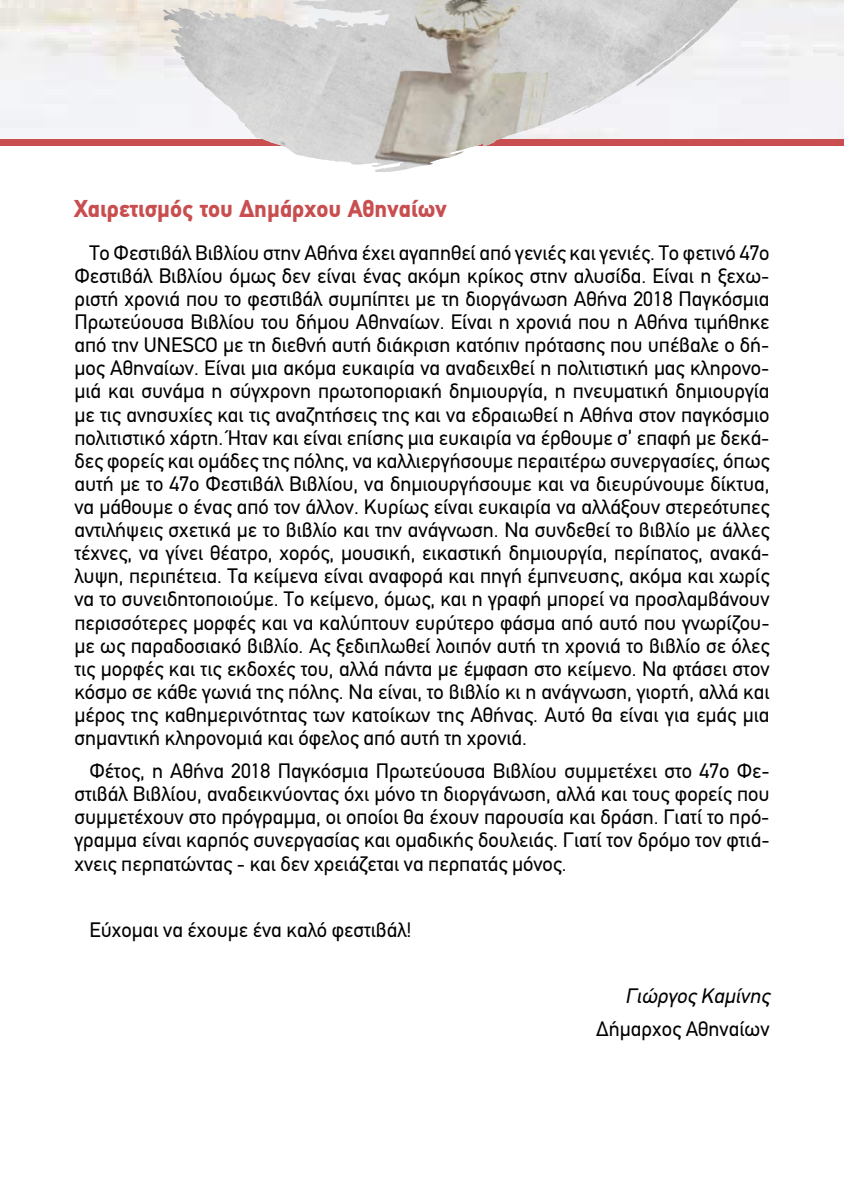
<style>
.page{position:relative;width:844px;height:1191px;background:#fff}
.page>*{position:absolute;margin:0;border:0;box-sizing:border-box;transform-origin:0 0}
.t1{font:900 24.5px "PF Din Text";color:#c84e4f}
.t2{font:21px/23.1px "PF Din Text";color:#000;text-align:justify}
.t3{font:italic 21px "PF Din Text";color:#000}
</style>
<div class="page">
<div style="left:0;top:139px;width:843px;height:7px;background:#c84e4f"></div>
<svg style="left:162px;top:0;width:681px;height:172px"></svg>
<p class="t1" style="left:74px;top:194px;width:373px">Χαιρετισμός του Δημάρχου Αθηναίων</p>
<p class="t2" style="left:74px;top:241px;width:696px;text-indent:15px">Το Φεστιβάλ Βιβλίου στην Αθήνα έχει αγαπηθεί από γενιές και γενιές. Το φετινό 47ο Φεστιβάλ Βιβλίου όμως δεν είναι ένας ακόμη κρίκος στην αλυσίδα. Είναι η ξεχω&shy;ριστή χρονιά που το φεστιβάλ συμπίπτει με τη διοργάνωση Αθήνα 2018 Παγκόσμια Πρωτεύουσα Βιβλίου του δήμου Αθηναίων. Είναι η χρονιά που η Αθήνα τιμήθηκε από την UNESCO με τη διεθνή αυτή διάκριση κατόπιν πρότασης που υπέβαλε ο δή&shy;μος Αθηναίων. Είναι μια ακόμα ευκαιρία να αναδειχθεί η πολιτιστική μας κληρονο&shy;μιά και συνάμα η σύγχρονη πρωτοποριακή δημιουργία, η πνευματική δημιουργία με τις ανησυχίες και τις αναζητήσεις της και να εδραιωθεί η Αθήνα στον παγκόσμιο πολιτιστικό χάρτη. Ήταν και είναι επίσης μια ευκαιρία να έρθουμε σ’ επαφή με δεκά&shy;δες φορείς και ομάδες της πόλης, να καλλιεργήσουμε περαιτέρω συνεργασίες, όπως αυτή με το 47ο Φεστιβάλ Βιβλίου, να δημιουργήσουμε και να διευρύνουμε δίκτυα, να μάθουμε ο ένας από τον άλλον. Κυρίως είναι ευκαιρία να αλλάξουν στερεότυπες αντιλήψεις σχετικά με το βιβλίο και την ανάγνωση. Να συνδεθεί το βιβλίο με άλλες τέχνες, να γίνει θέατρο, χορός, μουσική, εικαστική δημιουργία, περίπατος, ανακά&shy;λυψη, περιπέτεια. Τα κείμενα είναι αναφορά και πηγή έμπνευσης, ακόμα και χωρίς να το συνειδητοποιούμε. Το κείμενο, όμως, και η γραφή μπορεί να προσλαμβάνουν περισσότερες μορφές και να καλύπτουν ευρύτερο φάσμα από αυτό που γνωρίζου&shy;με ως παραδοσιακό βιβλίο. Ας ξεδιπλωθεί λοιπόν αυτή τη χρονιά το βιβλίο σε όλες τις μορφές και τις εκδοχές του, αλλά πάντα με έμφαση στο κείμενο. Να φτάσει στον κόσμο σε κάθε γωνιά της πόλης. Να είναι, το βιβλίο κι η ανάγνωση, γιορτή, αλλά και μέρος της καθημερινότητας των κατοίκων της Αθήνας. Αυτό θα είναι για εμάς μια σημαντική κληρονομιά και όφελος από αυτή τη χρονιά.</p>
<p class="t2" style="left:74px;top:759px;width:696px;text-indent:15px">Φέτος, η Αθήνα 2018 Παγκόσμια Πρωτεύουσα Βιβλίου συμμετέχει στο 47ο Φε&shy;στιβάλ Βιβλίου, αναδεικνύοντας όχι μόνο τη διοργάνωση, αλλά και τους φορείς που συμμετέχουν στο πρόγραμμα, οι οποίοι θα έχουν παρουσία και δράση. Γιατί το πρό&shy;γραμμα είναι καρπός συνεργασίας και ομαδικής δουλειάς. Γιατί τον δρόμο τον φτιά&shy;χνεις περπατώντας - και δεν χρειάζεται να περπατάς μόνος.</p>
<p class="t2" style="left:89px;top:918px;width:324px">Εύχομαι να έχουμε ένα καλό φεστιβάλ!</p>
<p class="t3" style="left:625px;top:983px;width:150px">Γιώργος Καμίνης</p>
<p class="t2" style="left:596px;top:1017px;width:175px">Δήμαρχος Αθηναίων</p>
</div>
